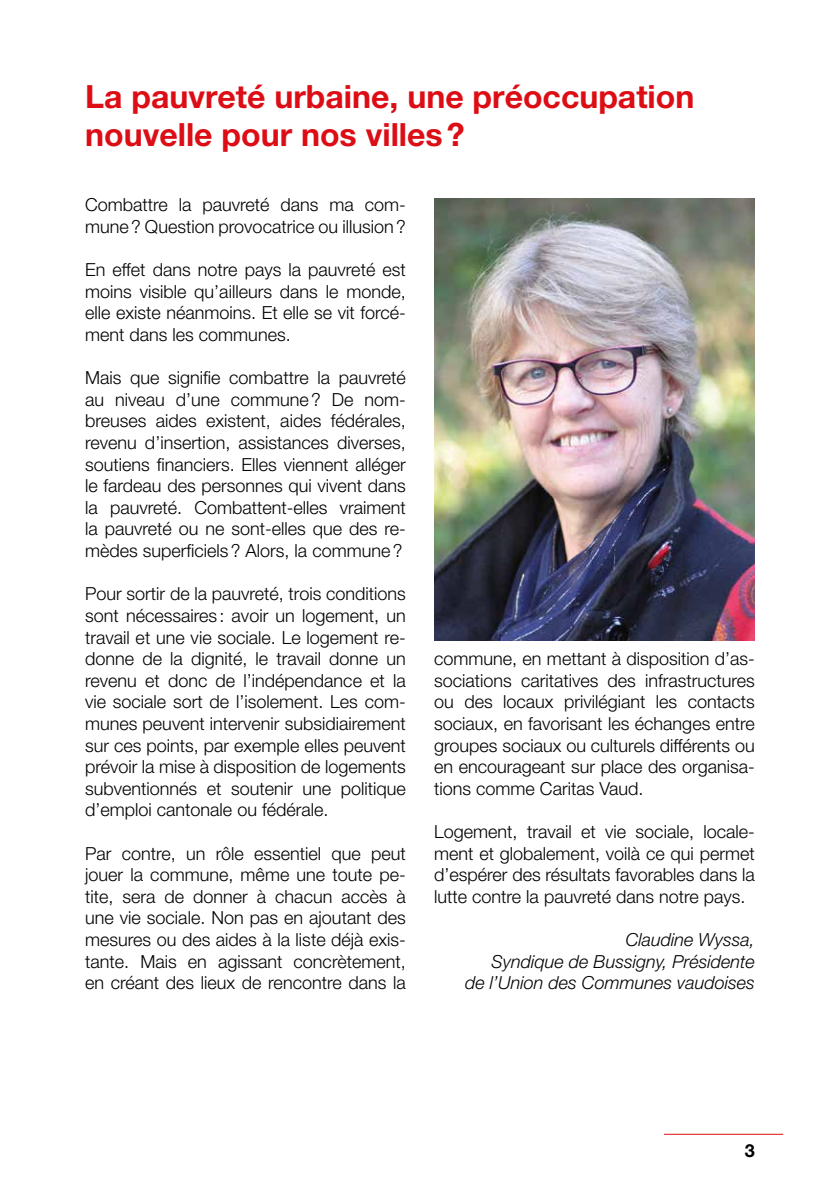
<style>
.page{position:relative;width:840px;height:1191px;background:#fff}
.page>*{position:absolute;margin:0;border:0;box-sizing:border-box;transform-origin:0 0}
.t1{font:700 32px/38.4px "Helvetica Neue LT Pro";color:#dc0d15}
.t2{font:300 18px/21.6px "Helvetica Neue LT Pro";color:#000;text-align:justify}
.t3{font:italic 300 18px/21.6px "Helvetica Neue LT Pro";color:#000;text-align:right}
.t4{font:700 18px "Helvetica Neue LT Pro";color:#000}
</style>
<div class="page">
<hr style="left:663px;top:1133px;width:119px;height:1px;background:#dc0d15">
<img style="left:434px;top:198px;width:320px;height:443px">
<h1 class="t1" style="left:85px;top:77px;width:610px">La pauvreté urbaine, une préoccupation nouvelle pour nos villes?</h1>
<p class="t2" style="left:85px;top:194px;width:322px">Combattre la pauvreté dans ma com&shy;mune? Question provocatrice ou illusion?</p>
<p class="t2" style="left:85px;top:259px;width:322px">En effet dans notre pays la pauvreté est moins visible qu’ailleurs dans le monde, elle existe néanmoins. Et elle se vit forcé&shy;ment dans les communes.</p>
<p class="t2" style="left:85px;top:367px;width:322px">Mais que signifie combattre la pauvreté au niveau d’une commune? De nom&shy;breuses aides existent, aides fédérales, revenu d’insertion, assistances diverses, soutiens financiers. Elles viennent alléger le fardeau des personnes qui vivent dans la pauvreté. Combattent-elles vraiment la pauvreté ou ne sont-elles que des re&shy;mèdes superficiels? Alors, la commune?</p>
<p class="t2" style="left:85px;top:583px;width:322px">Pour sortir de la pauvreté, trois conditions sont nécessaires : avoir un logement, un travail et une vie sociale. Le logement re&shy;donne de la dignité, le travail donne un revenu et donc de l’indépendance et la vie sociale sort de l’isolement. Les com&shy;munes peuvent intervenir subsidiairement sur ces points, par exemple elles peuvent prévoir la mise à disposition de logements subventionnés et soutenir une politique d’emploi cantonale ou fédérale.</p>
<p class="t2" style="left:85px;top:842px;width:322px">Par contre, un rôle essentiel que peut jouer la commune, même une toute pe&shy;tite, sera de donner à chacun accès à une vie sociale. Non pas en ajoutant des mesures ou des aides à la liste déjà exis&shy;tante. Mais en agissant concrètement, en créant des lieux de rencontre dans la</p>
<p class="t2" style="left:434px;top:647px;width:322px">commune, en mettant à disposition d’as&shy;sociations caritatives des infrastructures ou des locaux privilégiant les contacts sociaux, en favorisant les échanges entre groupes sociaux ou culturels différents ou en encourageant sur place des organisa&shy;tions comme Caritas Vaud.</p>
<p class="t2" style="left:434px;top:820px;width:322px">Logement, travail et vie sociale, locale&shy;ment et globalement, voilà ce qui permet d’espérer des résultats favorables dans la lutte contre la pauvreté dans notre pays.</p>
<p class="t3" style="left:465px;top:928px;width:291px">Claudine Wyssa,<br>Syndique de Bussigny, Présidente<br>de l’Union des Communes vaudoises</p>
<p class="t4" style="left:744px;top:1139px;width:12px">3</p>
</div>
